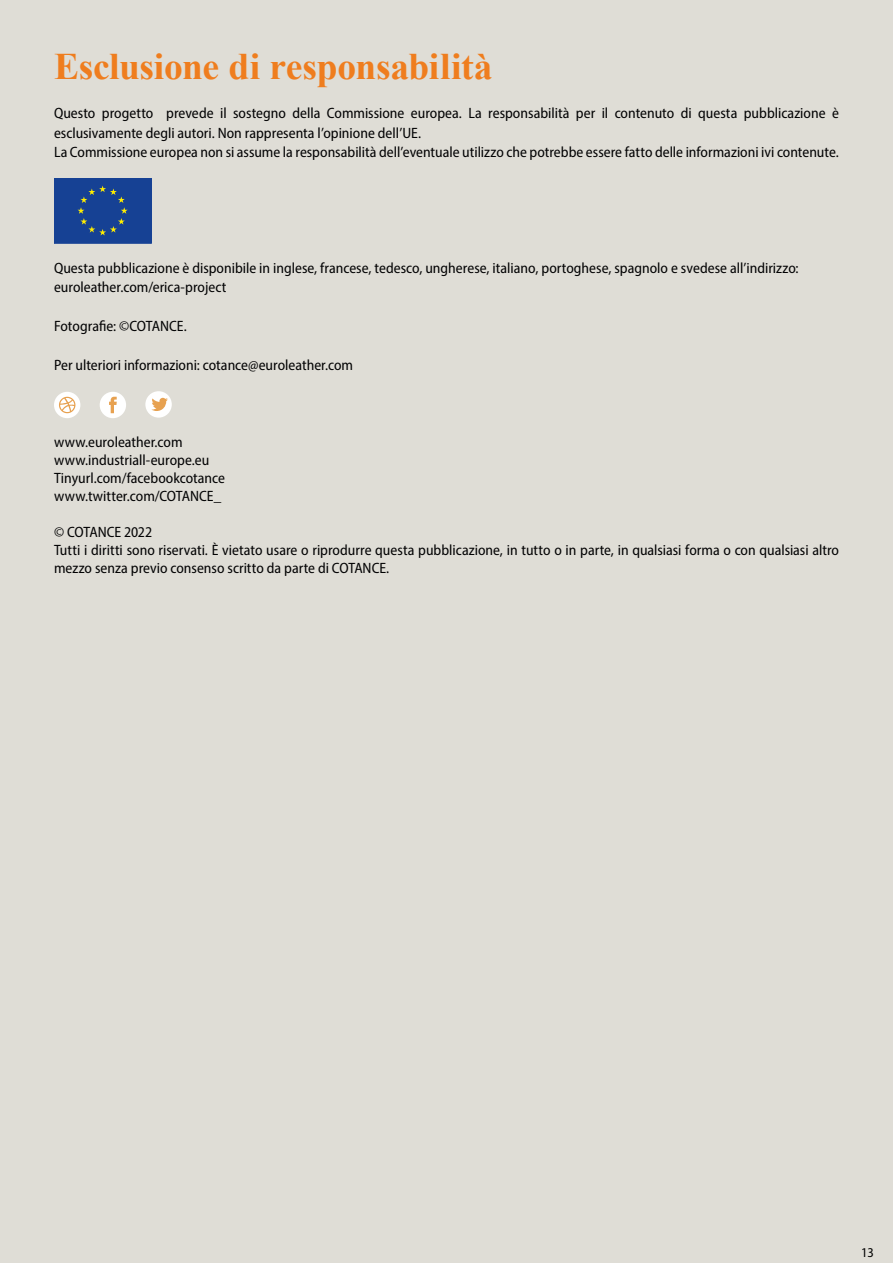
<style>
.page{position:relative;width:893px;height:1263px;background:#dfddd6}
.page>*{position:absolute;margin:0;border:0;box-sizing:border-box;transform-origin:0 0}
.t1{font:700 37.5px "Times New Roman";letter-spacing:-.01em;color:#ef7d1e}
.t2{font:semi-condensed 15px/18px "Myriad Pro";color:#020203}
.t3{font:semi-condensed 13.5px "Myriad Pro";color:#000}
</style>
<div class="page">
<div style="left:54px;top:178px;width:97px;height:65px;background:#164194"></div>
<svg style="left:78px;top:186px;width:50px;height:49px"></svg>
<div style="left:145px;top:391px;width:27px;height:27px;background:#fff;border-radius:50%"></div>
<svg style="left:151px;top:398px;width:17px;height:13px"></svg>
<div style="left:100px;top:392px;width:26px;height:26px;background:#fff;border-radius:50%"></div>
<svg style="left:109px;top:397px;width:8px;height:16px"></svg>
<div style="left:54px;top:392px;width:26px;height:26px;background:#fff;border-radius:50%"></div>
<svg style="left:59px;top:397px;width:16px;height:16px"></svg>
<h1 class="t1" style="left:54px;top:40px;width:440px">Esclusione di responsabilità</h1>
<p class="t2" style="left:54px;top:103px;width:786px;line-height:19.5px">Questo progetto prevede il sostegno della Commissione europea. La responsabilità per il contenuto di questa pubblicazione è esclusivamente degli autori. Non rappresenta l’opinione dell’UE.<br>La Commissione europea non si assume la responsabilità dell’eventuale utilizzo che potrebbe essere fatto delle informazioni ivi contenute.</p>
<p class="t2" style="left:54px;top:258px;width:746px;line-height:19.5px">Questa pubblicazione è disponibile in inglese, francese, tedesco, ungherese, italiano, portoghese, spagnolo e svedese all’indirizzo: euroleather.com/erica-project</p>
<p class="t2" style="left:54px;top:317px;width:134px">Fotografie: ©COTANCE.</p>
<p class="t2" style="left:54px;top:356px;width:301px">Per ulteriori informazioni: cotance@euroleather.com</p>
<p class="t2" style="left:54px;top:433px;width:173px">www.euroleather.com www.industriall-europe.eu<br>Tinyurl.com/facebookcotance www.twitter.com/COTANCE_</p>
<p class="t2" style="left:54px;top:523px;width:786px">© COTANCE 2022<br>Tutti i diritti sono riservati. È vietato usare o riprodurre questa pubblicazione, in tutto o in parte, in qualsiasi forma o con qualsiasi altro mezzo senza previo consenso scritto da parte di COTANCE.</p>
<p class="t3" style="left:861px;top:1244px;width:14px">13</p>
</div>
